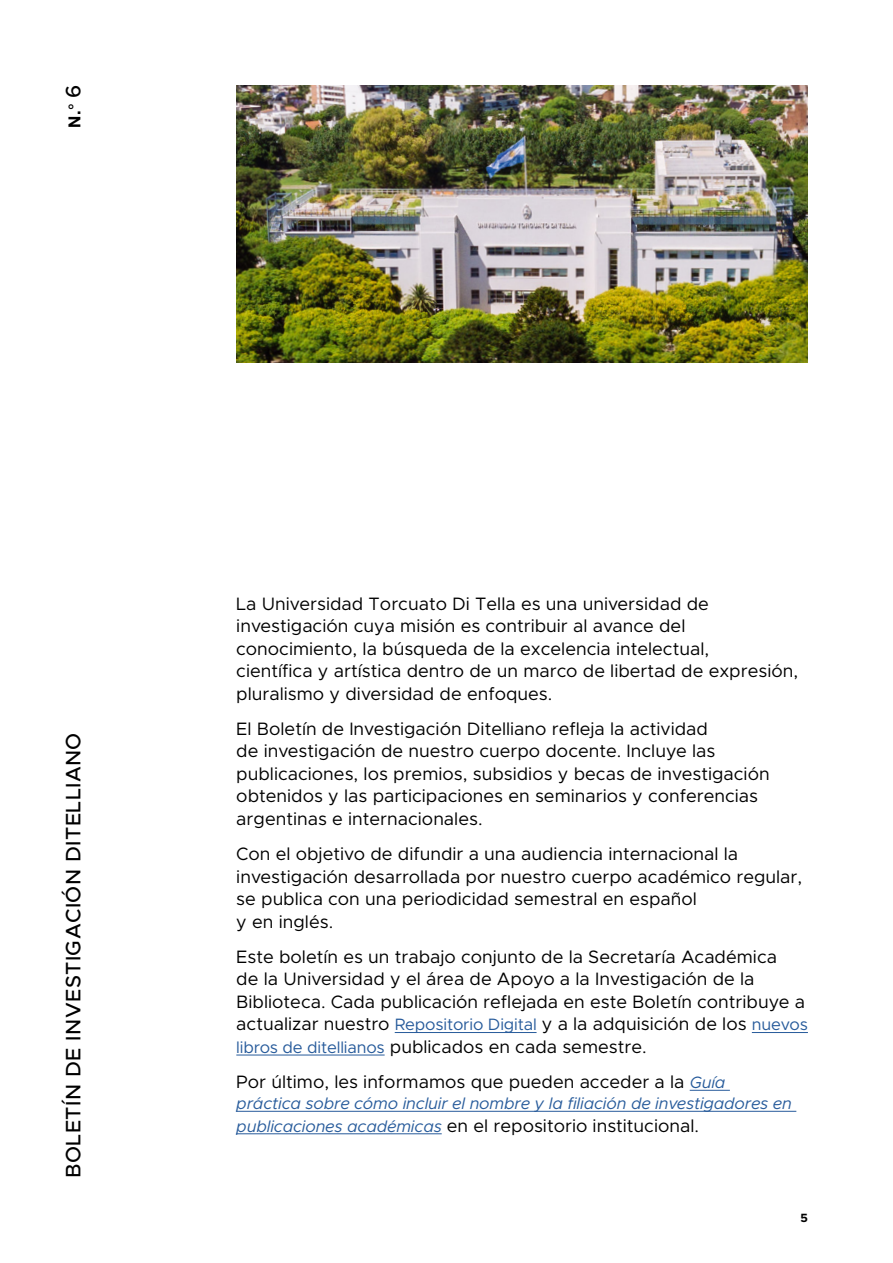
<style>
.page{position:relative;width:893px;height:1263px;background:#fff}
.page>*{position:absolute;margin:0;border:0;box-sizing:border-box;transform-origin:0 0}
.t1{font:500 21px "Metropolis";letter-spacing:.02em;color:#000}
.t2{font:18px/22.5px "Metropolis";color:#000}
.t3{font:italic 16.5px "Metropolis";letter-spacing:-.01em;color:#275b9b}
.t4{font:700 16.5px "Helvetica Neue";color:#000}
.t5{font:700 12px "Metropolis";color:#000}
.s1{font-family:"Metropolis";font-weight:500;font-size:21px}
.s2{font-size:16.5px;color:#275b9b}
.s3{font-style:italic;font-size:16.5px;color:#275b9b}
</style>
<div class="page">
<hr style="left:395px;top:1032px;width:142px;height:1px;background:#275b9b">
<hr style="left:752px;top:1032px;width:56px;height:1px;background:#275b9b">
<hr style="left:236px;top:1055px;width:149px;height:1px;background:#275b9b">
<hr style="left:690px;top:1090px;width:40px;height:1px;background:#275b9b">
<hr style="left:236px;top:1111px;width:560px;height:1px;background:#275b9b">
<hr style="left:236px;top:1133px;width:206px;height:1px;background:#275b9b">
<img style="left:236px;top:86px;width:572px;height:277px">
<p class="t4" style="left:62px;top:128px;width:44px;rotate:-90deg">N.° <span class="s1">6</span></p>
<p class="t1" style="left:60px;top:1178px;width:447px;rotate:-90deg">BOLETÍN DE INVESTIGACIÓN DITELLIANO</p>
<p class="t2" style="left:236px;top:592px;width:563px">La Universidad Torcuato Di Tella es una universidad de investigación cuya misión es contribuir al avance del conocimiento, la búsqueda de la excelencia intelectual,<br>científica y artística dentro de un marco de libertad de expresión, pluralismo y diversidad de enfoques.</p>
<p class="t2" style="left:236px;top:717px;width:535px">El Boletín de Investigación Ditelliano refleja la actividad<br>de investigación de nuestro cuerpo docente. Incluye las publicaciones, los premios, subsidios y becas de investigación obtenidos y las participaciones en seminarios y conferencias argentinas e internacionales.</p>
<p class="t2" style="left:236px;top:842px;width:567px">Con el objetivo de difundir a una audiencia internacional la investigación desarrollada por nuestro cuerpo académico regular, se publica con una periodicidad semestral en español<br>y en inglés.</p>
<p class="t2" style="left:236px;top:945px;width:573px">Este boletín es un trabajo conjunto de la Secretaría Académica<br>de la Universidad y el área de Apoyo a la Investigación de la Biblioteca. Cada publicación reflejada en este Boletín contribuye a actualizar nuestro <span class="s2">Repositorio Digital</span> y a la adquisición de los <span class="s2">nuevos libros de ditellianos</span> publicados en cada semestre.</p>
<p class="t2" style="left:236px;top:1071px;width:491px">Por último, les informamos que pueden acceder a la <span class="s3">Guía</span></p>
<p class="t3" style="left:236px;top:1093px;width:557px">práctica sobre cómo incluir el nombre y la filiación de investigadores en</p>
<p class="t2" style="left:236px;top:1114px;width:464px"><span class="s3">publicaciones académicas</span> en el repositorio institucional.</p>
<p class="t5" style="left:800px;top:1210px;width:9px">5</p>
</div>
